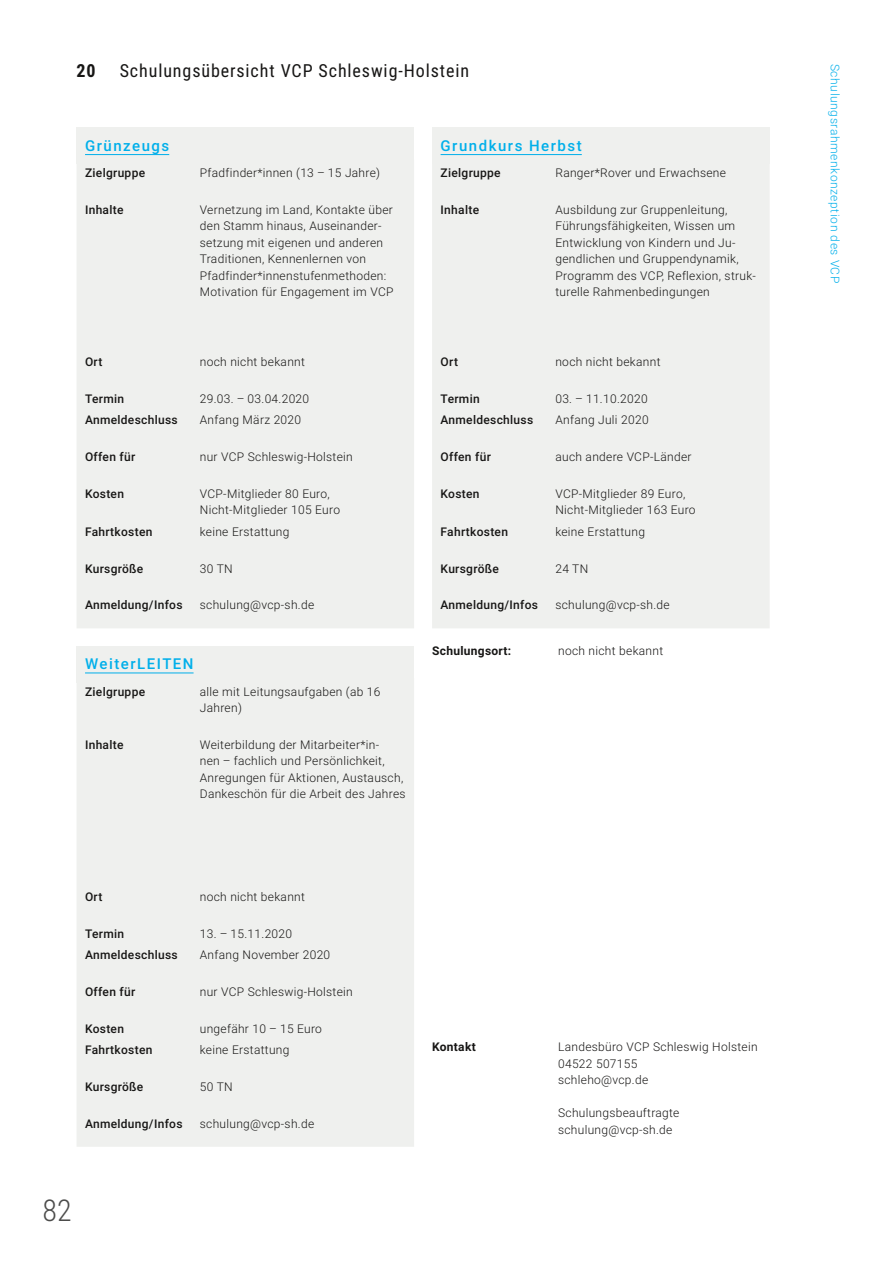
<style>
.page{position:relative;width:893px;height:1263px;background:#fff}
.page>*{position:absolute;margin:0;border:0;box-sizing:border-box;transform-origin:0 0}
.t1{font:300 30px "Roboto Condensed";color:#4c4c4b}
.t2{font:18px "Roboto Condensed";letter-spacing:.05em;color:#171615}
.Tabelle_3_blau{font:500 15px "Roboto";letter-spacing:.1em;color:#00afea}
.Tabellen_Inhalt{font:300 12px/16.5px "Roboto";letter-spacing:.025em;color:#171615}
.Tabelle_Kategorie_Sc{font:500 12px "Roboto";letter-spacing:.025em;color:#171615}
.Infokasten{font:300 12px "Roboto";letter-spacing:.025em;color:#171615}
.t3{font:300 12px "Roboto";letter-spacing:.05em;color:#00afea}
.Infokasten-2{font:700 12px "Roboto";letter-spacing:.025em;color:#171615}
.s1{font-weight:700}
.s2{color:#fff}
</style>
<div class="page">
<div style="left:77px;top:128px;width:337px;height:36px;background:#eff0ee"></div>
<hr style="left:85px;top:154px;width:84px;height:1px;background:#00afea">
<div style="left:77px;top:164px;width:337px;height:464px;background:#eff0ee"></div>
<div style="left:432px;top:128px;width:338px;height:36px;background:#eff0ee"></div>
<hr style="left:441px;top:154px;width:141px;height:1px;background:#00afea">
<div style="left:432px;top:164px;width:338px;height:464px;background:#eff0ee"></div>
<div style="left:77px;top:646px;width:337px;height:36px;background:#eff0ee"></div>
<hr style="left:85px;top:673px;width:109px;height:1px;background:#00afea">
<div style="left:77px;top:682px;width:337px;height:465px;background:#eff0ee"></div>
<h2 class="t2" style="left:77px;top:58px;width:394px"><span class="s1">20</span> <span class="s2">—</span> Schulungsübersicht VCP Schleswig-Holstein</h2>
<p class="t3" style="left:843px;top:64px;width:221px;rotate:90deg">Schulungsrahmenkonzeption des VCP</p>
<p class="Tabelle_3_blau" style="left:441px;top:135px;width:143px">Grundkurs Herbst</p>
<p class="Tabelle_Kategorie_Sc" style="left:441px;top:165px;width:62px">Zielgruppe</p>
<p class="Tabellen_Inhalt" style="left:555px;top:164px;width:172px">Ranger*Rover und Erwachsene</p>
<p class="Tabelle_Kategorie_Sc" style="left:441px;top:201px;width:40px">Inhalte</p>
<p class="Tabellen_Inhalt" style="left:555px;top:201px;width:202px">Ausbildung zur Gruppenleitung,<br>Führungsfähigkeiten, Wissen um<br>Entwicklung von Kindern und Ju&shy;gendlichen und Gruppendynamik,<br>Programm des VCP, Reflexion, struk&shy;turelle Rahmenbedingungen</p>
<p class="Tabelle_3_blau" style="left:85px;top:135px;width:86px">Grünzeugs</p>
<p class="Tabelle_Kategorie_Sc" style="left:85px;top:165px;width:62px">Zielgruppe</p>
<p class="Tabellen_Inhalt" style="left:200px;top:164px;width:182px">Pfadfinder*innen (13 – 15 Jahre)</p>
<p class="Tabelle_Kategorie_Sc" style="left:85px;top:201px;width:40px">Inhalte</p>
<p class="Tabellen_Inhalt" style="left:200px;top:201px;width:195px">Vernetzung im Land, Kontakte über den Stamm hinaus, Auseinander&shy;setzung mit eigenen und anderen Traditionen, Kennenlernen von Pfadfinder*innenstufenmethoden:<br>Motivation für Engagement im VCP</p>
<p class="Tabelle_Kategorie_Sc" style="left:85px;top:353px;width:19px">Ort</p>
<p class="Tabellen_Inhalt" style="left:200px;top:353px;width:107px">noch nicht bekannt</p>
<p class="Tabelle_Kategorie_Sc" style="left:85px;top:390px;width:41px">Termin</p>
<p class="Tabellen_Inhalt" style="left:200px;top:390px;width:111px">29.03. – 03.04.2020</p>
<p class="Tabelle_Kategorie_Sc" style="left:85px;top:412px;width:94px">Anmeldeschluss</p>
<p class="Tabellen_Inhalt" style="left:200px;top:411px;width:103px">Anfang März 2020</p>
<p class="Tabelle_Kategorie_Sc" style="left:85px;top:448px;width:52px">Offen für</p>
<p class="Tabellen_Inhalt" style="left:200px;top:448px;width:155px">nur VCP Schleswig-Holstein</p>
<p class="Tabelle_Kategorie_Sc" style="left:85px;top:485px;width:41px">Kosten</p>
<p class="Tabellen_Inhalt" style="left:200px;top:485px;width:142px">VCP-Mitglieder 80 Euro,<br>Nicht-Mitglieder 105 Euro</p>
<p class="Tabelle_Kategorie_Sc" style="left:85px;top:523px;width:69px">Fahrtkosten</p>
<p class="Tabellen_Inhalt" style="left:200px;top:523px;width:91px">keine Erstattung</p>
<p class="Tabelle_Kategorie_Sc" style="left:85px;top:560px;width:60px">Kursgröße</p>
<p class="Tabellen_Inhalt" style="left:200px;top:560px;width:34px">30 TN</p>
<p class="Tabelle_Kategorie_Sc" style="left:85px;top:596px;width:99px">Anmeldung/Infos</p>
<p class="Tabellen_Inhalt" style="left:200px;top:596px;width:116px">schulung@vcp-sh.de</p>
<p class="Tabelle_3_blau" style="left:85px;top:653px;width:110px">WeiterLEITEN</p>
<p class="Tabelle_Kategorie_Sc" style="left:85px;top:683px;width:62px">Zielgruppe</p>
<p class="Tabellen_Inhalt" style="left:200px;top:683px;width:182px">alle mit Leitungsaufgaben (ab 16<br>Jahren)</p>
<p class="Tabelle_Kategorie_Sc" style="left:85px;top:736px;width:40px">Inhalte</p>
<p class="Tabellen_Inhalt" style="left:200px;top:736px;width:207px">Weiterbildung der Mitarbeiter*in-<br>nen – fachlich und Persönlichkeit, Anregungen für Aktionen, Austausch, Dankeschön für die Arbeit des Jahres</p>
<p class="Tabelle_Kategorie_Sc" style="left:441px;top:353px;width:19px">Ort</p>
<p class="Tabellen_Inhalt" style="left:555px;top:353px;width:107px">noch nicht bekannt</p>
<p class="Tabelle_Kategorie_Sc" style="left:441px;top:390px;width:41px">Termin</p>
<p class="Tabellen_Inhalt" style="left:555px;top:390px;width:94px">03. – 11.10.2020</p>
<p class="Tabelle_Kategorie_Sc" style="left:441px;top:412px;width:94px">Anmeldeschluss</p>
<p class="Tabellen_Inhalt" style="left:555px;top:411px;width:95px">Anfang Juli 2020</p>
<p class="Tabelle_Kategorie_Sc" style="left:441px;top:448px;width:52px">Offen für</p>
<p class="Tabellen_Inhalt" style="left:555px;top:448px;width:138px">auch andere VCP-Länder</p>
<p class="Tabelle_Kategorie_Sc" style="left:441px;top:485px;width:41px">Kosten</p>
<p class="Tabellen_Inhalt" style="left:555px;top:485px;width:142px">VCP-Mitglieder 89 Euro,<br>Nicht-Mitglieder 163 Euro</p>
<p class="Tabelle_Kategorie_Sc" style="left:441px;top:523px;width:69px">Fahrtkosten</p>
<p class="Tabellen_Inhalt" style="left:555px;top:523px;width:91px">keine Erstattung</p>
<p class="Tabelle_Kategorie_Sc" style="left:441px;top:560px;width:60px">Kursgröße</p>
<p class="Tabellen_Inhalt" style="left:555px;top:560px;width:34px">24 TN</p>
<p class="Tabelle_Kategorie_Sc" style="left:441px;top:596px;width:99px">Anmeldung/Infos</p>
<p class="Tabellen_Inhalt" style="left:555px;top:596px;width:116px">schulung@vcp-sh.de</p>
<p class="Infokasten-2" style="left:432px;top:642px;width:81px">Schulungsort:</p>
<p class="Infokasten" style="left:558px;top:642px;width:107px">noch nicht bekannt</p>
<p class="Tabelle_Kategorie_Sc" style="left:85px;top:888px;width:19px">Ort</p>
<p class="Tabellen_Inhalt" style="left:200px;top:888px;width:107px">noch nicht bekannt</p>
<p class="Tabelle_Kategorie_Sc" style="left:85px;top:925px;width:41px">Termin</p>
<p class="Tabellen_Inhalt" style="left:200px;top:924px;width:94px">13. – 15.11.2020</p>
<p class="Tabelle_Kategorie_Sc" style="left:85px;top:947px;width:94px">Anmeldeschluss</p>
<p class="Tabellen_Inhalt" style="left:200px;top:946px;width:132px">Anfang November 2020</p>
<p class="Tabelle_Kategorie_Sc" style="left:85px;top:983px;width:52px">Offen für</p>
<p class="Tabellen_Inhalt" style="left:200px;top:983px;width:155px">nur VCP Schleswig-Holstein</p>
<p class="Tabelle_Kategorie_Sc" style="left:85px;top:1020px;width:41px">Kosten</p>
<p class="Tabellen_Inhalt" style="left:200px;top:1019px;width:124px">ungefähr 10 – 15 Euro</p>
<p class="Tabelle_Kategorie_Sc" style="left:85px;top:1042px;width:69px">Fahrtkosten</p>
<p class="Tabellen_Inhalt" style="left:200px;top:1041px;width:91px">keine Erstattung</p>
<p class="Tabelle_Kategorie_Sc" style="left:85px;top:1078px;width:60px">Kursgröße</p>
<p class="Tabellen_Inhalt" style="left:200px;top:1078px;width:34px">50 TN</p>
<p class="Tabelle_Kategorie_Sc" style="left:85px;top:1115px;width:99px">Anmeldung/Infos</p>
<p class="Tabellen_Inhalt" style="left:200px;top:1115px;width:116px">schulung@vcp-sh.de</p>
<h1 class="t1" style="left:43px;top:1189px;width:31px">82</h1>
<p class="Infokasten-2" style="left:432px;top:1038px;width:45px">Kontakt</p>
<p class="Infokasten" style="left:558px;top:1038px;width:201px">Landesbüro VCP Schleswig Holstein</p>
<p class="Infokasten" style="left:558px;top:1055px;width:81px">04522 507155</p>
<p class="Infokasten" style="left:558px;top:1071px;width:92px">schleho@vcp.de</p>
<p class="Infokasten" style="left:558px;top:1104px;width:123px">Schulungsbeauftragte</p>
<p class="Infokasten" style="left:558px;top:1121px;width:116px">schulung@vcp-sh.de</p>
</div>
